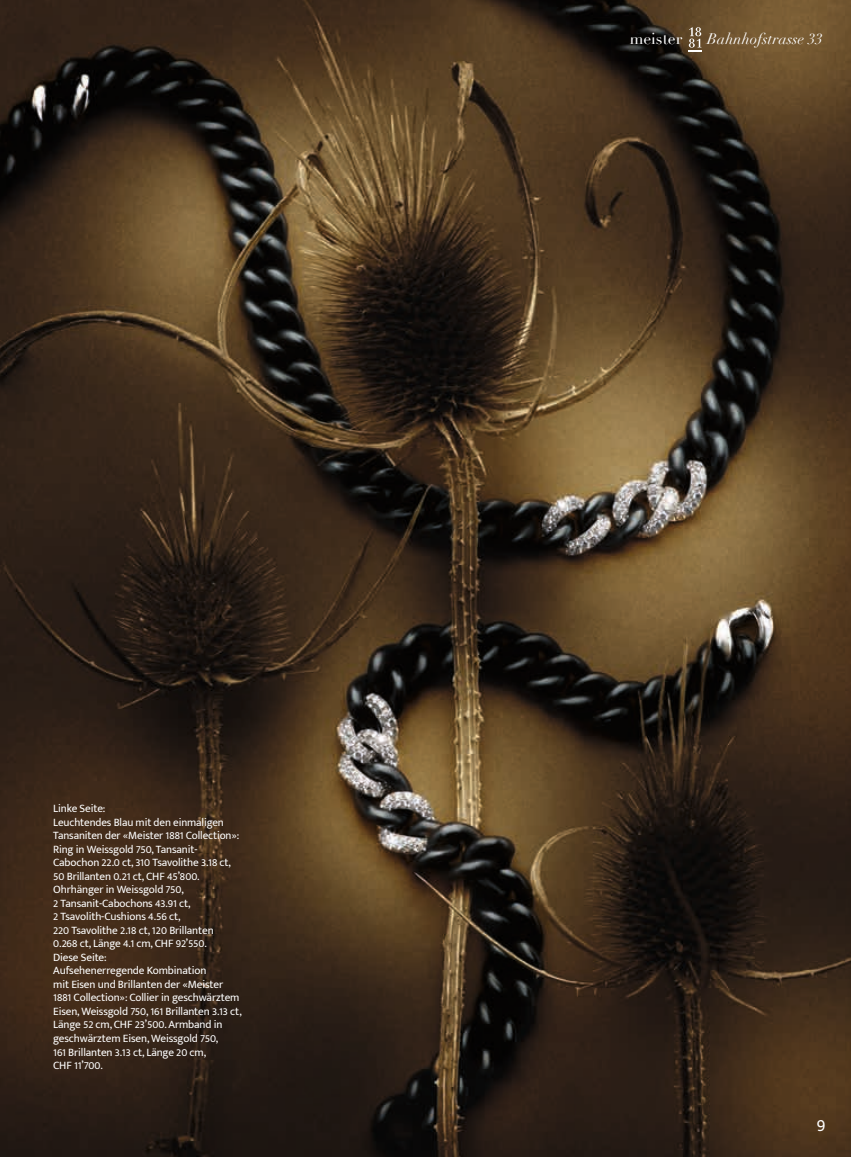
<style>
.page{position:relative;width:851px;height:1157px;background:#fff}
.page>*{position:absolute;margin:0;border:0;box-sizing:border-box;transform-origin:0 0}
.t1{font:18px "Mukta Mahee";color:#fff}
.t2{font:15.75px "Didot";color:#fff}
.t3{font:italic 15px "Didot";letter-spacing:.01em;color:#fff}
.t4{font:11.25px/13.5px "Mukta Mahee";letter-spacing:-.01em;color:#fff}
</style>
<div class="page">
<img style="left:0;top:0;width:850px;height:1157px">
<svg style="left:688px;top:27px;width:13px;height:25px"></svg>
<p class="t4" style="left:53px;top:801px;width:190px">Linke Seite:<br>Leuchtendes Blau mit den einmaligen<br>Tansaniten der «Meister 1881 Collection»:<br>Ring in Weissgold 750, Tansanit-<br>Cabochon 22.0 ct, 310 Tsavolithe 3.18 ct,<br>50 Brillanten 0.21 ct, CHF 45’800.<br>Ohrhänger in Weissgold 750,<br>2 Tansanit-Cabochons 43.91 ct,<br>2 Tsavolith-Cushions 4.56 ct,<br>220 Tsavolithe 2.18 ct, 120 Brillanten<br>0.268 ct, Länge 4.1 cm, CHF 92’550.<br>Diese Seite:<br>Aufsehenerregende Kombination<br>mit Eisen und Brillanten der «Meister<br>1881 Collection»: Collier in geschwärztem<br>Eisen, Weissgold 750, 161 Brillanten 3.13 ct,<br>Länge 52 cm, CHF 23’500. Armband in geschwärztem Eisen, Weissgold 750,<br>161 Brillanten 3.13 ct, Länge 20 cm,<br>CHF 11’700.</p>
<h2 class="t2" style="left:629px;top:29px;width:54px">meister</h2>
<h3 class="t3" style="left:707px;top:30px;width:117px">Bahnhofstrasse 33</h3>
<h1 class="t1" style="left:816px;top:1113px;width:10px">9</h1>
</div>
